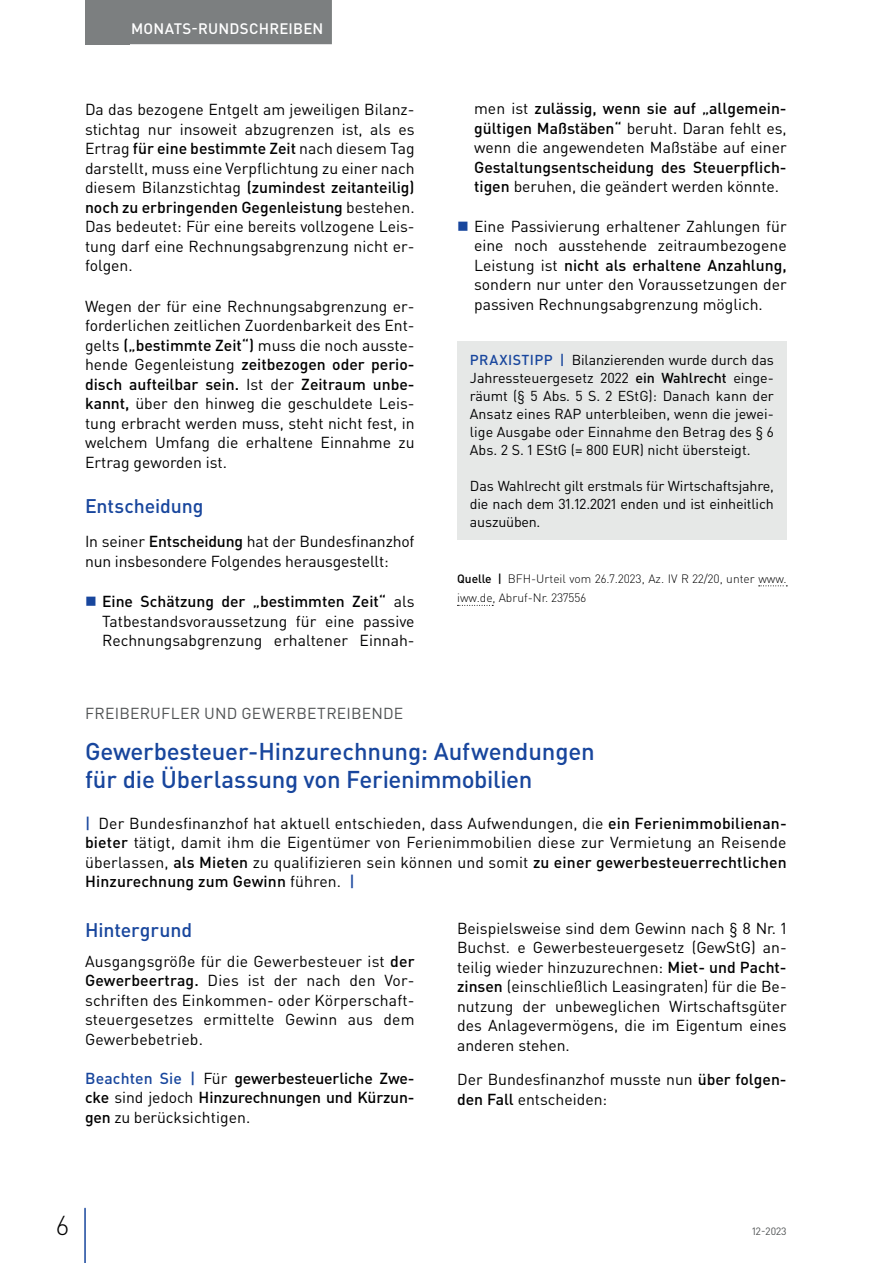
<style>
.page{position:relative;width:893px;height:1263px;background:#fff}
.page>*{position:absolute;margin:0;border:0;box-sizing:border-box;transform-origin:0 0}
.t1{font:300 27px "DIN Pro";color:#000001}
.t2{font:500 24px/28.5px "DIN Pro";letter-spacing:-.005em;color:#18469d}
.t3{font:500 19.5px "DIN Pro";letter-spacing:-.005em;color:#18469d}
.t4{font:15.75px/19.5px "DIN Pro";color:#000001;text-align:justify}
.t5{font:500 15.75px/19.5px "DIN Pro";letter-spacing:-.01em;color:#000001}
.t6{font:15.75px "DIN Pro";letter-spacing:.015em;color:#4f5253}
.t7{font:500 15px "DIN Pro";letter-spacing:.015em;color:#fff}
.t8{font:14.25px/18px "DIN Pro";letter-spacing:-.01em;color:#000001;text-align:justify}
.t9{font:300 12px/19.5px "DIN Pro";color:#000001}
.t10{font:10.5px "DIN Pro";color:#4f5253}
.s1{font-weight:500}
.s2{font-weight:400}
.s3{font-weight:500;color:#18469d}
.s4{color:#18469d}
</style>
<div class="page">
<div style="left:85px;top:0;width:45px;height:44px;background:#7c7f80"></div>
<hr style="left:84px;top:1208px;width:2px;height:55px;background:#18469d">
<div style="left:122px;top:0;width:210px;height:44px;background:#7c7f80"></div>
<svg style="left:759px;top:585px;width:28px;height:1px"></svg>
<svg style="left:457px;top:605px;width:36px;height:1px"></svg>
<div style="left:457px;top:342px;width:330px;height:198px;background:#e6e8e7"></div>
<p class="t7" style="left:131px;top:18px;width:194px">MONATS-RUNDSCHREIBEN</p>
<p class="t4" style="left:85px;top:99px;width:331px">Da das bezogene Entgelt am jeweiligen Bilanz&shy;stichtag nur insoweit abzugrenzen ist, als es Ertrag <span class="s1">für eine bestimmte Zeit</span> nach diesem Tag darstellt, muss eine Verpflichtung zu einer nach diesem Bilanzstichtag <span class="s1">(zumindest zeitanteilig) noch zu erbringenden Gegenleistung</span> bestehen.<br>Das bedeutet: Für eine bereits vollzogene Leis&shy;tung darf eine Rechnungsabgrenzung nicht er&shy;folgen.</p>
<p class="t4" style="left:85px;top:296px;width:331px">Wegen der für eine Rechnungsabgrenzung er&shy;forderlichen zeitlichen Zuordenbarkeit des Ent&shy;gelts <span class="s1">(„bestimmte Zeit“)</span> muss die noch ausste&shy;hende Gegenleistung <span class="s1">zeitbezogen oder perio&shy;disch aufteilbar sein.</span> Ist der <span class="s1">Zeitraum unbe&shy;kannt,</span> über den hinweg die geschuldete Leis&shy;tung erbracht werden muss, steht nicht fest, in welchem Umfang die erhaltene Einnahme zu Ertrag geworden ist.</p>
<p class="t3" style="left:85px;top:493px;width:120px">Entscheidung</p>
<p class="t4" style="left:85px;top:531px;width:331px">In seiner <span class="s1">Entscheidung</span> hat der Bundesfinanzhof nun insbesondere Folgendes herausgestellt:</p>
<p class="t4" style="left:102px;top:591px;width:314px"><span class="s1">Eine Schätzung der „bestimmten Zeit“</span> als Tatbestandsvoraussetzung für eine passive Rechnungsabgrenzung erhaltener Einnah-</p>
<p class="t4" style="left:474px;top:98px;width:314px">men ist <span class="s1">zulässig, wenn sie auf „allgemein&shy;gültigen Maßstäben“</span> beruht. Daran fehlt es, wenn die angewendeten Maßstäbe auf einer</p>
<p class="t5" style="left:474px;top:156px;width:314px">Gestaltungsentscheidung des Steuerpflich&shy;tigen <span class="s2">beruhen, die geändert werden könnte.</span></p>
<p class="t4" style="left:474px;top:216px;width:314px">Eine Passivierung erhaltener Zahlungen für eine noch ausstehende zeitraumbezogene Leistung ist <span class="s1">nicht als erhaltene Anzahlung, </span>sondern nur unter den Voraussetzungen der passiven Rechnungsabgrenzung möglich.</p>
<p class="t8" style="left:470px;top:350px;width:306px"><span class="s3">PRAXISTIPP |</span> Bilanzierenden wurde durch das Jahressteuergesetz 2022 <span class="s1">ein Wahlrecht</span> einge&shy;räumt (§ 5 Abs. 5 S. 2 EStG): Danach kann der Ansatz eines RAP unterbleiben, wenn die jewei&shy;lige Ausgabe oder Einnahme den Betrag des § 6<br>Abs. 2 S. 1 EStG (= 800 EUR) nicht übersteigt.</p>
<p class="t8" style="left:470px;top:476px;width:306px">Das Wahlrecht gilt erstmals für Wirtschaftsjahre, die nach dem 31.12.2021 enden und ist einheitlich auszuüben.</p>
<p class="t9" style="left:457px;top:568px;width:331px"><span class="s1">Quelle |</span> BFH-Urteil vom 26.7.2023, Az. IV R 22/20, unter www. iww.de, Abruf-Nr. 237556</p>
<p class="t6" style="left:85px;top:703px;width:320px">FREIBERUFLER UND GEWERBETREIBENDE</p>
<h2 class="t2" style="left:85px;top:736px;width:511px">Gewerbesteuer-Hinzurechnung: Aufwendungen für die Überlassung von Ferienimmobilien</h2>
<p class="t4" style="left:85px;top:813px;width:703px"><span class="s3">|</span> Der Bundesfinanzhof hat aktuell entschieden, dass Aufwendungen, die <span class="s1">ein Ferienimmobilienan&shy;bieter</span> tätigt, damit ihm die Eigentümer von Ferienimmobilien diese zur Vermietung an Reisende überlassen, <span class="s1">als Mieten</span> zu qualifizieren sein können und somit <span class="s1">zu einer gewerbesteuerrechtlichen Hinzurechnung zum Gewinn</span> führen. <span class="s3">|</span></p>
<p class="t3" style="left:85px;top:917px;width:109px">Hintergrund</p>
<p class="t4" style="left:85px;top:951px;width:331px">Ausgangsgröße für die Gewerbesteuer ist <span class="s1">der Gewerbeertrag.</span> Dies ist der nach den Vor&shy;schriften des Einkommen- oder Körperschaft&shy;steuergesetzes ermittelte Gewinn aus dem Gewerbebetrieb.</p>
<p class="t5" style="left:85px;top:1068px;width:331px;text-align:justify"><span class="s4">Beachten Sie |</span> <span class="s2">Für</span> gewerbesteuerliche Zwe&shy;cke <span class="s2">sind jedoch</span> Hinzurechnungen und Kürzun&shy;gen <span class="s2">zu berücksichtigen.</span></p>
<p class="t4" style="left:457px;top:918px;width:331px">Beispielsweise sind dem Gewinn nach § 8 Nr. 1<br>Buchst. e Gewerbesteuergesetz (GewStG) an&shy;teilig wieder hinzuzurechnen: <span class="s1">Miet- und Pacht&shy;zinsen</span> (einschließlich Leasingraten) für die Be&shy;nutzung der unbeweglichen Wirtschaftsgüter des Anlagevermögens, die im Eigentum eines anderen stehen.</p>
<p class="t4" style="left:457px;top:1069px;width:331px">Der Bundesfinanzhof musste nun <span class="s1">über folgen&shy;den Fall</span> entscheiden:</p>
<h1 class="t1" style="left:56px;top:1207px;width:14px">6</h1>
<p class="t10" style="left:752px;top:1224px;width:36px">12-2023</p>
</div>
